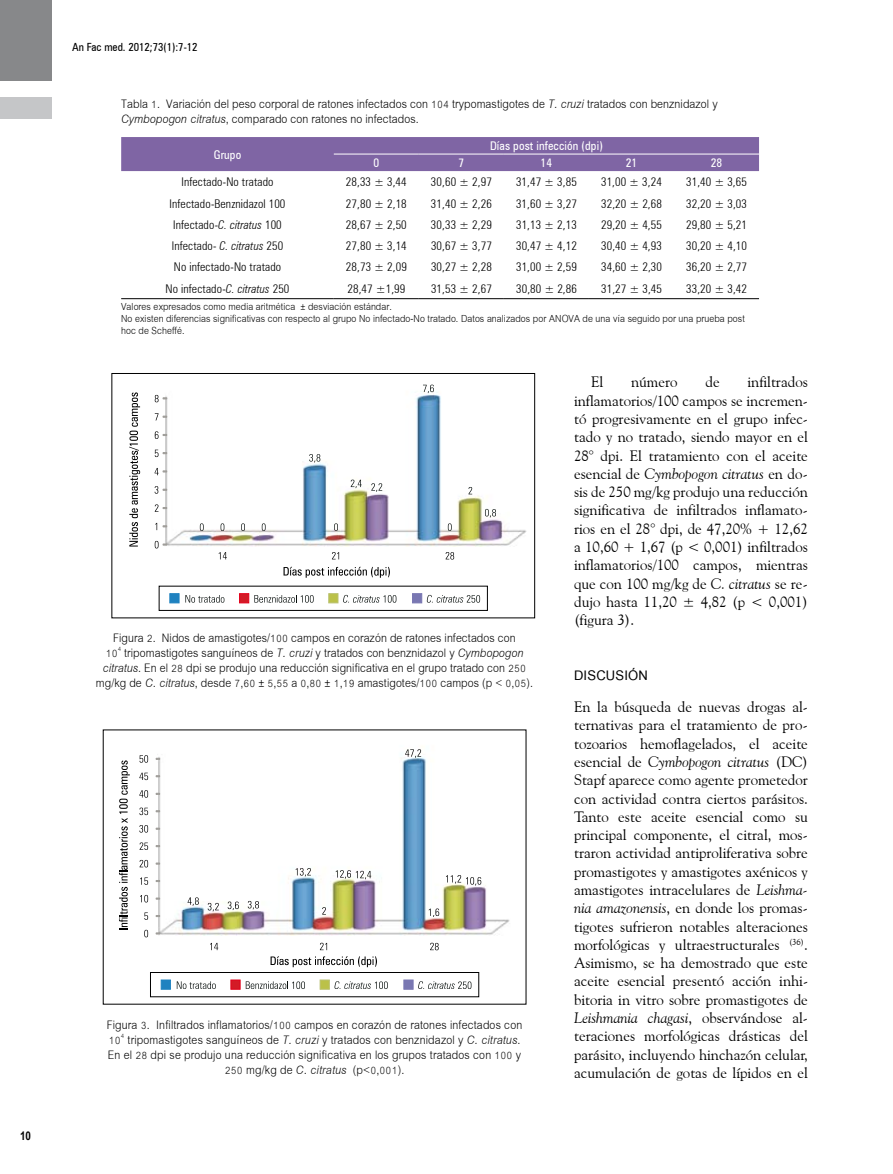
<style>
.page{position:relative;width:893px;height:1174px;background:#fff}
.page>*{position:absolute;margin:0;border:0;box-sizing:border-box;transform-origin:0 0}
.t1{font:700 20.25px "Cordia UPC";color:#000}
.t2{font:18px/15px "Cordia UPC";letter-spacing:.005em;color:#000;text-align:center;scale:.9 1}
.t3{font:15px/18.3px "Goudy Old Style BT";color:#000;text-align:justify}
.t4{font:15px/12px "Cordia UPC";letter-spacing:.005em;color:#000;scale:.9 1}
.t5{font:300 condensed 12px "Zurich BT";letter-spacing:.01em;color:#000}
.t6{font:condensed 12px "Zurich BT";letter-spacing:.01em;color:#fff}
.t7{font:700 12px "Arial Narrow";color:#000}
.t8{font:condensed 11.25px "Zurich BT";color:#000}
.s1{font-style:italic}
</style>
<div class="page">
<div style="left:0;top:0;width:51px;height:81px;background:#87888a"></div>
<div style="left:0;top:98px;width:51px;height:21px;background:#c5c6c8"></div>
<svg style="left:102px;top:729px;width:425px;height:276px"></svg>
<div style="left:111px;top:373px;width:424px;height:245px;border:1px solid #000"></div>
<img style="left:165px;top:392px;width:362px;height:154px">
<svg style="left:155px;top:541px;width:12px;height:7px"></svg>
<svg style="left:155px;top:504px;width:12px;height:8px"></svg>
<svg style="left:155px;top:486px;width:12px;height:8px"></svg>
<svg style="left:155px;top:468px;width:12px;height:7px"></svg>
<svg style="left:155px;top:449px;width:12px;height:8px"></svg>
<svg style="left:155px;top:431px;width:12px;height:8px"></svg>
<svg style="left:155px;top:413px;width:12px;height:7px"></svg>
<svg style="left:155px;top:395px;width:12px;height:7px"></svg>
<svg style="left:219px;top:552px;width:8px;height:7px"></svg>
<svg style="left:332px;top:552px;width:7px;height:7px"></svg>
<svg style="left:446px;top:552px;width:8px;height:7px"></svg>
<svg style="left:200px;top:523px;width:4px;height:8px"></svg>
<svg style="left:309px;top:454px;width:11px;height:8px"></svg>
<svg style="left:423px;top:384px;width:11px;height:9px"></svg>
<svg style="left:221px;top:523px;width:3px;height:8px"></svg>
<svg style="left:334px;top:523px;width:4px;height:8px"></svg>
<svg style="left:448px;top:523px;width:4px;height:8px"></svg>
<svg style="left:241px;top:523px;width:4px;height:8px"></svg>
<svg style="left:351px;top:479px;width:11px;height:9px"></svg>
<svg style="left:468px;top:487px;width:4px;height:7px"></svg>
<svg style="left:262px;top:523px;width:4px;height:8px"></svg>
<svg style="left:371px;top:483px;width:11px;height:9px"></svg>
<svg style="left:485px;top:509px;width:11px;height:8px"></svg>
<svg style="left:129px;top:392px;width:11px;height:154px"></svg>
<svg style="left:284px;top:567px;width:106px;height:11px"></svg>
<svg style="left:185px;top:595px;width:39px;height:7px"></svg>
<div style="left:169px;top:593px;width:10px;height:10px;background:#1f82c0;border:1px solid #1f82c0"></div>
<svg style="left:254px;top:595px;width:60px;height:7px"></svg>
<div style="left:239px;top:593px;width:10px;height:10px;background:#d31b26;border:1px solid #e2001a"></div>
<svg style="left:343px;top:595px;width:53px;height:8px"></svg>
<div style="left:328px;top:593px;width:10px;height:10px;background:#bbc149;border:1px solid #bac170"></div>
<svg style="left:427px;top:595px;width:53px;height:8px"></svg>
<div style="left:412px;top:593px;width:10px;height:10px;background:#7977b2;border:1px solid #7977b2"></div>
<div style="left:159px;top:586px;width:329px;height:25px;border:1px solid #000"></div>
<div style="left:121px;top:137px;width:638px;height:34px;background:#7f65a4"></div>
<hr style="left:334px;top:154px;width:85px;height:1px;background:#fff">
<hr style="left:419px;top:154px;width:85px;height:1px;background:#fff">
<hr style="left:504px;top:154px;width:85px;height:1px;background:#fff">
<hr style="left:589px;top:154px;width:85px;height:1px;background:#fff">
<hr style="left:674px;top:154px;width:85px;height:1px;background:#fff">
<hr style="left:121px;top:298px;width:213px;height:1px;background:#000">
<hr style="left:334px;top:298px;width:85px;height:1px;background:#000">
<hr style="left:419px;top:298px;width:85px;height:1px;background:#000">
<hr style="left:504px;top:298px;width:85px;height:1px;background:#000">
<hr style="left:589px;top:298px;width:85px;height:1px;background:#000">
<hr style="left:674px;top:298px;width:85px;height:1px;background:#000">
<p class="t7" style="left:20px;top:1126px;width:12px">10</p>
<p class="t8" style="left:72px;top:40px;width:127px">An Fac med. 2012;73(1):7-12</p>
<p class="t2" style="left:121px;top:97px;width:664px;text-align:left">Tabla 1. Variación del peso corporal de ratones infectados con 104 trypomastigotes de <span class="s1">T. cruzi</span> tratados con benznidazol y<br><span class="s1">Cymbopogon citratus</span>, comparado con ratones no infectados.</p>
<p class="t6" style="left:214px;top:147px;width:29px">Grupo</p>
<p class="t6" style="left:490px;top:138px;width:114px">Días post infección (dpi)</p>
<p class="t6" style="left:373px;top:156px;width:7px">0</p>
<p class="t6" style="left:458px;top:156px;width:7px">7</p>
<p class="t6" style="left:541px;top:156px;width:13px">14</p>
<p class="t6" style="left:626px;top:156px;width:13px">21</p>
<p class="t6" style="left:711px;top:156px;width:13px">28</p>
<p class="t5" style="left:181px;top:175px;width:94px">Infectado-No tratado</p>
<p class="t5" style="left:346px;top:175px;width:62px">28,33 ± 3,44</p>
<p class="t5" style="left:431px;top:175px;width:62px">30,60 ± 2,97</p>
<p class="t5" style="left:516px;top:175px;width:62px">31,47 ± 3,85</p>
<p class="t5" style="left:601px;top:175px;width:62px">31,00 ± 3,24</p>
<p class="t5" style="left:686px;top:175px;width:62px">31,40 ± 3,65</p>
<p class="t5" style="left:170px;top:196px;width:117px">Infectado-Benznidazol 100</p>
<p class="t5" style="left:346px;top:196px;width:62px">27,80 ± 2,18</p>
<p class="t5" style="left:431px;top:196px;width:62px">31,40 ± 2,26</p>
<p class="t5" style="left:516px;top:196px;width:62px">31,60 ± 3,27</p>
<p class="t5" style="left:601px;top:196px;width:62px">32,20 ± 2,68</p>
<p class="t5" style="left:686px;top:196px;width:62px">32,20 ± 3,03</p>
<p class="t5" style="left:173px;top:217px;width:110px">Infectado-<span class="s1">C. citratus</span> 100</p>
<p class="t5" style="left:346px;top:217px;width:62px">28,67 ± 2,50</p>
<p class="t5" style="left:431px;top:217px;width:62px">30,33 ± 2,29</p>
<p class="t5" style="left:516px;top:217px;width:62px">31,13 ± 2,13</p>
<p class="t5" style="left:601px;top:217px;width:62px">29,20 ± 4,55</p>
<p class="t5" style="left:686px;top:217px;width:62px">29,80 ± 5,21</p>
<p class="t5" style="left:172px;top:238px;width:113px">Infectado- <span class="s1">C. citratus</span> 250</p>
<p class="t5" style="left:346px;top:238px;width:62px">27,80 ± 3,14</p>
<p class="t5" style="left:431px;top:238px;width:62px">30,67 ± 3,77</p>
<p class="t5" style="left:516px;top:238px;width:62px">30,47 ± 4,12</p>
<p class="t5" style="left:601px;top:238px;width:62px">30,40 ± 4,93</p>
<p class="t5" style="left:686px;top:238px;width:62px">30,20 ± 4,10</p>
<p class="t5" style="left:174px;top:260px;width:109px">No infectado-No tratado</p>
<p class="t5" style="left:346px;top:260px;width:62px">28,73 ± 2,09</p>
<p class="t5" style="left:431px;top:260px;width:62px">30,27 ± 2,28</p>
<p class="t5" style="left:516px;top:260px;width:62px">31,00 ± 2,59</p>
<p class="t5" style="left:601px;top:260px;width:62px">34,60 ± 2,30</p>
<p class="t5" style="left:686px;top:260px;width:62px">36,20 ± 2,77</p>
<p class="t5" style="left:166px;top:281px;width:125px">No infectado-<span class="s1">C. citratus</span> 250</p>
<p class="t5" style="left:347px;top:281px;width:60px">28,47 ±1,99</p>
<p class="t5" style="left:431px;top:281px;width:62px">31,53 ± 2,67</p>
<p class="t5" style="left:516px;top:281px;width:62px">30,80 ± 2,86</p>
<p class="t5" style="left:601px;top:281px;width:62px">31,27 ± 3,45</p>
<p class="t5" style="left:686px;top:281px;width:62px">33,20 ± 3,42</p>
<p class="t4" style="left:121px;top:301px;width:694px">Valores expresados como media aritmética ± desviación estándar.<br>No existen diferencias significativas con respecto al grupo No infectado-No tratado. Datos analizados por ANOVA de una vía seguido por una prueba post hoc de Scheffé.</p>
<p class="t2" style="left:96px;top:631px;width:487px">Figura 2. Nidos de amastigotes/100 campos en corazón de ratones infectados con<br>10<sup>4</sup> tripomastigotes sanguíneos de <span class="s1">T. cruzi</span> y tratados con benznidazol y <span class="s1">Cymbopogon citratus</span>. En el 28 dpi se produjo una reducción significativa en el grupo tratado con 250 mg/kg de <span class="s1">C. citratus</span>, desde 7,60 ± 5,55 a 0,80 ± 1,19 amastigotes/100 campos (p &lt; 0,05).</p>
<p class="t2" style="left:107px;top:1018px;width:463px">Figura 3. Infiltrados inflamatorios/100 campos en corazón de ratones infectados con 10<sup>4</sup> tripomastigotes sanguíneos de <span class="s1">T. cruzi</span> y tratados con benznidazol y <span class="s1">C. citratus</span>.<br>En el 28 dpi se produjo una reducción significativa en los grupos tratados con 100 y 250 mg/kg de <span class="s1">C. citratus</span> (p&lt;0,001).</p>
<p class="t3" style="left:574px;top:373px;width:235px;text-indent:173px">infiltrados inflamatorios/100 campos se incremen&shy;tó progresivamente en el grupo infec&shy;tado y no tratado, siendo mayor en el 28° dpi. El tratamiento con el aceite esencial de <span class="s1">Cymbopogon citratus</span> en do&shy;sis de 250 mg/kg produjo una reducción significativa de infiltrados inflamato&shy;rios en el 28° dpi, de 47,20% + 12,62 a 10,60 + 1,67 (p &lt; 0,001) infiltrados inflamatorios/100 campos, mientras que con 100 mg/kg de <span class="s1">C. citratus</span> se re&shy;dujo hasta 11,20 ± 4,82 (p &lt; 0,001) (figura 3).</p>
<h1 class="t1" style="left:574px;top:663px;width:75px">Discusión</h1>
<p class="t3" style="left:574px;top:697px;width:235px">En la búsqueda de nuevas drogas al&shy;ternativas para el tratamiento de pro&shy;tozoarios hemoflagelados, el aceite esencial de <span class="s1">Cymbopogon citratus</span> (DC)<br>Stapf aparece como agente prometedor con actividad contra ciertos parásitos.<br>Tanto este aceite esencial como su principal componente, el citral, mos&shy;traron actividad antiproliferativa sobre promastigotes y amastigotes axénicos y amastigotes intracelulares de <span class="s1">Leishma&shy;nia amazonensis</span>, en donde los promas&shy;tigotes sufrieron notables alteraciones morfológicas y ultraestructurales <sup>(36)</sup>.<br>Asimismo, se ha demostrado que este aceite esencial presentó acción inhi&shy;bitoria in vitro sobre promastigotes de <span class="s1">Leishmania chagasi</span>, observándose al&shy;teraciones morfológicas drásticas del parásito, incluyendo hinchazón celular, acumulación de gotas de lípidos en el</p>
<p class="t3" style="left:591px;top:373px;width:14px">El</p>
<p class="t3" style="left:631px;top:373px;width:48px">número</p>
<p class="t3" style="left:705px;top:373px;width:16px">de</p>
</div>
